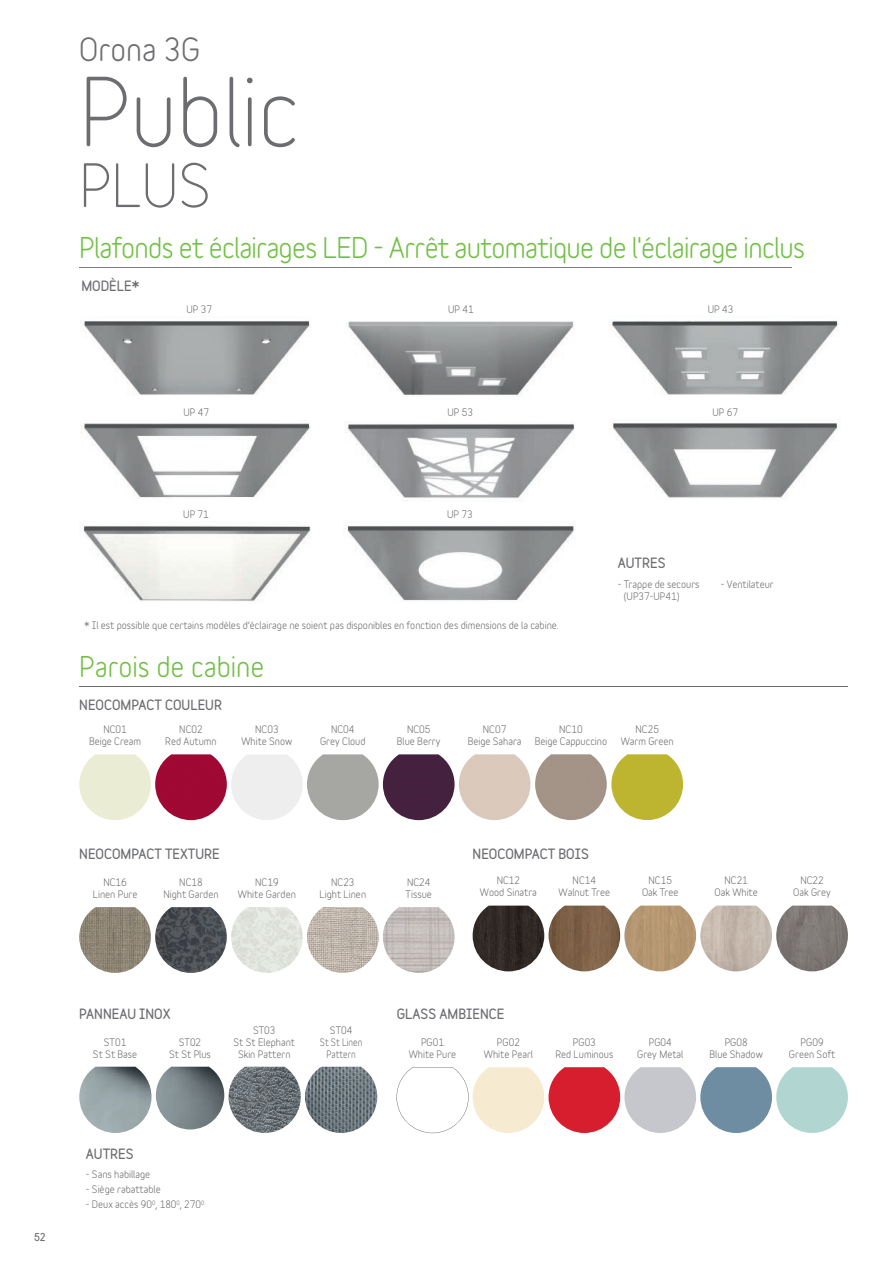
<style>
.page{position:relative;width:893px;height:1263px;background:#fff}
.page>*{position:absolute;margin:0;border:0;box-sizing:border-box;transform-origin:0 0}
.t1{font:91.5px "Variable";color:#6c6d70}
.t2{font:57.6px "Variable";color:#6c6d70}
.t3{font:700 30.15px "Variable";color:#6c6d70}
.t4{font:700 27px "Variable";letter-spacing:-.025em;color:#71bf44}
.t5{font:700 27px "Variable";color:#71bf44}
.t6{font:900 12.75px "Variable";color:#6c6d70}
.t7{font:700 9.75px/11.7px "Variable";color:#6c6d70;text-align:center}
.t8{font:900 9.75px "Variable";color:#6c6d70}
</style>
<div class="page">
<hr style="left:79px;top:267px;width:713px;height:1px;background:#7a7c7f">
<hr style="left:79px;top:686px;width:769px;height:1px;background:#6c6d70">
<img style="left:535px;top:754px;width:72px;height:66px">
<img style="left:383px;top:754px;width:72px;height:66px">
<img style="left:459px;top:754px;width:71px;height:66px">
<img style="left:79px;top:754px;width:72px;height:66px">
<svg style="left:231px;top:754px;width:72px;height:66px"></svg>
<img style="left:307px;top:754px;width:72px;height:66px">
<img style="left:155px;top:754px;width:72px;height:66px">
<img style="left:79px;top:1067px;width:72px;height:66px">
<img style="left:156px;top:1067px;width:68px;height:62px">
<img style="left:229px;top:1067px;width:72px;height:66px">
<img style="left:305px;top:1067px;width:72px;height:66px">
<img style="left:611px;top:754px;width:72px;height:66px">
<svg style="left:473px;top:906px;width:375px;height:65px"></svg>
<img style="left:700px;top:906px;width:72px;height:65px">
<img style="left:79px;top:907px;width:72px;height:66px">
<img style="left:231px;top:907px;width:72px;height:66px">
<svg style="left:307px;top:907px;width:72px;height:66px"></svg>
<img style="left:383px;top:907px;width:72px;height:66px">
<img style="left:155px;top:907px;width:72px;height:66px">
<svg style="left:397px;top:1067px;width:451px;height:66px"></svg>
<img style="left:611px;top:422px;width:227px;height:77px">
<img style="left:81px;top:423px;width:230px;height:75px">
<img style="left:344px;top:422px;width:231px;height:78px">
<img style="left:83px;top:525px;width:228px;height:77px">
<img style="left:343px;top:522px;width:232px;height:79px">
<img style="left:80px;top:320px;width:231px;height:75px">
<img style="left:348px;top:321px;width:226px;height:75px">
<img style="left:608px;top:320px;width:231px;height:75px">
<h3 class="t3" style="left:79px;top:24px;width:122px">Orona 3G</h3>
<h1 class="t1" style="left:79px;top:40px;width:222px">Public</h1>
<h2 class="t2" style="left:79px;top:140px;width:133px">PLUS</h2>
<h3 class="t4" style="left:79px;top:225px;width:727px">Plafonds et éclairages LED - Arrêt automatique de l'éclairage inclus</h3>
<h3 class="t6" style="left:81px;top:276px;width:60px">MODÈLE*</h3>
<p class="t7" style="left:187px;top:302px;width:27px">UP 37</p>
<p class="t7" style="left:448px;top:302px;width:27px">UP 41</p>
<p class="t7" style="left:708px;top:302px;width:27px">UP 43</p>
<p class="t7" style="left:183px;top:405px;width:27px">UP 47</p>
<p class="t7" style="left:447px;top:405px;width:27px">UP 53</p>
<p class="t7" style="left:713px;top:405px;width:27px">UP 67</p>
<p class="t7" style="left:183px;top:508px;width:27px">UP 71</p>
<p class="t7" style="left:447px;top:508px;width:27px">UP 73</p>
<h3 class="t6" style="left:618px;top:553px;width:49px">AUTRES</h3>
<p class="t7" style="left:618px;top:577px;width:83px">- Trappe de secours</p>
<p class="t7" style="left:721px;top:577px;width:55px">- Ventilateur</p>
<p class="t7" style="left:624px;top:589px;width:57px">(UP37-UP41)</p>
<p class="t7" style="left:84px;top:618px;width:476px">* Il est possible que certains modèles d’éclairage ne soient pas disponibles en fonction des dimensions de la cabine.</p>
<h3 class="t5" style="left:79px;top:644px;width:187px">Parois de cabine</h3>
<h3 class="t6" style="left:79px;top:695px;width:144px">NEOCOMPACT COULEUR</h3>
<p class="t7" style="left:89px;top:723px;width:54px">NC01<br>Beige Cream</p>
<p class="t7" style="left:241px;top:723px;width:53px">NC03<br>White Snow</p>
<p class="t7" style="left:320px;top:723px;width:47px">NC04<br>Grey Cloud</p>
<p class="t7" style="left:165px;top:723px;width:53px">NC02<br>Red Autumn</p>
<p class="t7" style="left:397px;top:723px;width:45px">NC05<br>Blue Berry</p>
<p class="t7" style="left:468px;top:723px;width:55px">NC07<br>Beige Sahara</p>
<p class="t7" style="left:535px;top:723px;width:74px">NC10<br>Beige Cappuccino</p>
<p class="t7" style="left:621px;top:723px;width:54px">NC25<br>Warm Green</p>
<h3 class="t6" style="left:79px;top:844px;width:142px">NEOCOMPACT TEXTURE</h3>
<p class="t7" style="left:93px;top:876px;width:46px">NC16<br>Linen Pure</p>
<p class="t7" style="left:238px;top:876px;width:59px">NC19<br>White Garden</p>
<p class="t7" style="left:319px;top:876px;width:48px">NC23<br>Light Linen</p>
<p class="t7" style="left:406px;top:876px;width:28px;text-align:left">NC24<br>Tissue</p>
<p class="t7" style="left:163px;top:876px;width:57px">NC18<br>Night Garden</p>
<h3 class="t6" style="left:473px;top:844px;width:118px">NEOCOMPACT BOIS</h3>
<p class="t7" style="left:559px;top:874px;width:53px">NC14<br>Walnut Tree</p>
<p class="t7" style="left:480px;top:874px;width:59px">NC12<br>Wood Sinatra</p>
<p class="t7" style="left:642px;top:874px;width:38px">NC15<br>Oak Tree</p>
<p class="t7" style="left:793px;top:874px;width:39px">NC22<br>Oak Grey</p>
<p class="t7" style="left:714px;top:874px;width:45px">NC21<br>Oak White</p>
<h3 class="t6" style="left:79px;top:1004px;width:93px">PANNEAU INOX</h3>
<p class="t7" style="left:93px;top:1036px;width:46px">ST01<br>St St Base</p>
<p class="t7" style="left:169px;top:1036px;width:43px">ST02<br>St St Plus</p>
<p class="t7" style="left:233px;top:1023px;width:63px">ST03<br>St St Elephant<br>Skin Pattern</p>
<p class="t7" style="left:320px;top:1023px;width:44px">ST04<br>St St Linen<br>Pattern</p>
<p class="t8" style="left:34px;top:1230px;width:13px">52</p>
<h3 class="t6" style="left:86px;top:1143px;width:49px">AUTRES</h3>
<p class="t7" style="left:86px;top:1168px;width:66px">- Sans habillage</p>
<p class="t7" style="left:86px;top:1182px;width:76px">- Siège rabattable</p>
<p class="t7" style="left:86px;top:1197px;width:120px">- Deux accès 90<sup>0</sup>, 180<sup>0</sup>, 270<sup>0</sup></p>
<h3 class="t6" style="left:397px;top:1004px;width:109px">GLASS AMBIENCE</h3>
<p class="t7" style="left:409px;top:1036px;width:49px">PG01<br>White Pure</p>
<p class="t7" style="left:484px;top:1035px;width:51px">PG02<br>White Pearl</p>
<p class="t7" style="left:637px;top:1035px;width:48px">PG04<br>Grey Metal</p>
<p class="t7" style="left:789px;top:1035px;width:48px">PG09<br>Green Soft</p>
<p class="t7" style="left:555px;top:1035px;width:59px">PG03<br>Red Luminous</p>
<p class="t7" style="left:709px;top:1035px;width:55px">PG08<br>Blue Shadow</p>
</div>
